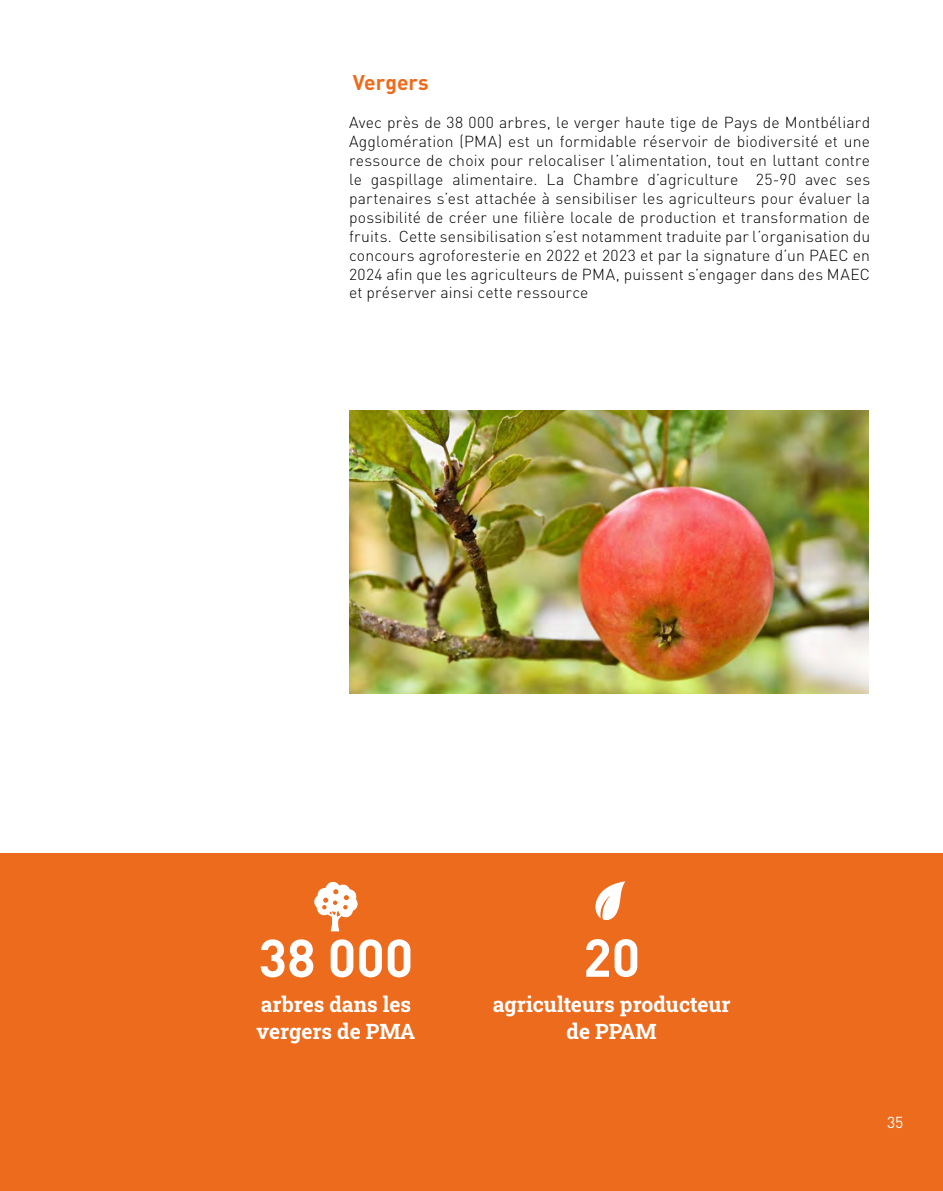
<style>
.page{position:relative;width:943px;height:1191px;background:#fff}
.page>*{position:absolute;margin:0;border:0;box-sizing:border-box;transform-origin:0 0}
.t1{font:700 52.5px "DIN Pro";color:#fff}
.t2{font:21px/27.1px "Roboto Slab";color:#fff}
.t3{font:700 21px "DIN Pro";color:#ed6b1c}
.t4{font:300 15.75px/18.9px "DIN Pro";letter-spacing:.01em;color:#000;text-align:justify}
.t5{font:15.75px "DIN Pro";color:#fff}
</style>
<div class="page">
<div style="left:0;top:853px;width:943px;height:338px;background:#ed6b1c"></div>
<img style="left:349px;top:410px;width:519px;height:283px">
<svg style="left:314px;top:881px;width:44px;height:50px"></svg>
<svg style="left:595px;top:881px;width:30px;height:39px"></svg>
<h2 class="t3" style="left:353px;top:69px;width:78px">Vergers</h2>
<p class="t4" style="left:349px;top:112px;width:522px">Avec près de 38 000 arbres, le verger haute tige de Pays de Montbéliard Agglomération (PMA) est un formidable réservoir de biodiversité et une ressource de choix pour relocaliser l’alimentation, tout en luttant contre le gaspillage alimentaire. La Chambre d’agriculture 25-90 avec ses partenaires s’est attachée à sensibiliser les agriculteurs pour évaluer la possibilité de créer une filière locale de production et transformation de fruits. Cette sensibilisation s’est notamment traduite par l’organisation du concours agroforesterie en 2022 et 2023 et par la signature d’un PAEC en 2024 afin que les agriculteurs de PMA, puissent s’engager dans des MAEC et préserver ainsi cette ressource</p>
<h1 class="t1" style="left:258px;top:922px;width:156px">38 000</h1>
<h2 class="t2" style="left:257px;top:990px;width:160px">arbres dans les vergers de PMA</h2>
<h1 class="t1" style="left:583px;top:922px;width:59px">20</h1>
<h2 class="t2" style="left:492px;top:990px;width:239px;text-align:center">agriculteurs producteur de PPAM</h2>
<p class="t5" style="left:887px;top:1109px;width:18px">35</p>
</div>
